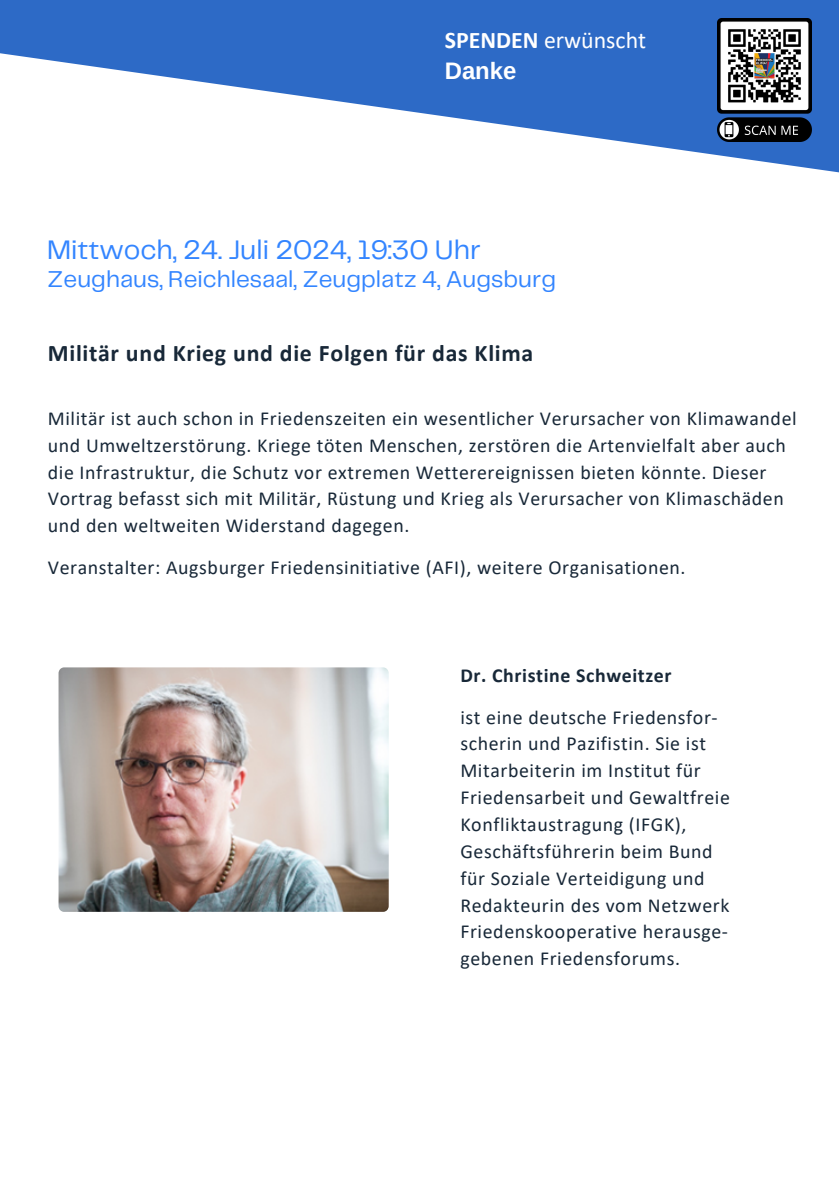
<style>
.page{position:relative;width:839px;height:1191px;background:#fff}
.page>*{position:absolute;margin:0;border:0;box-sizing:border-box;transform-origin:0 0}
.t1{font:27.8px "Telegraf";color:#3385ff}
.t2{font:23.8px "Telegraf";color:#3385ff}
.t3{font:700 23.8px "Calibri";letter-spacing:.03em;color:#182838}
.t4{font:23.8px/31.4px "Calibri";color:#fff}
.t5{font:19.8px/26.8px "Calibri";letter-spacing:.03em;color:#182838}
.t6{font:700 19.8px "Calibri";letter-spacing:.03em;color:#182838}
.s1{font-weight:700}
.s2{font-family:"Arimo";font-weight:700}
</style>
<div class="page">
<svg style="left:0;top:0;width:838px;height:173px;fill:#2d6ac6"></svg>
<img style="left:717px;top:18px;width:94px;height:123px">
<img style="left:59px;top:667px;width:330px;height:245px;border-radius:6px">
<p class="t4" style="left:445px;top:26px;width:203px"><span class="s1">SPENDEN</span> erwünscht<br><span class="s2">Danke</span></p>
<h2 class="t1" style="left:47px;top:238px;width:435px">Mittwoch, 24. Juli 2024, 19:30 Uhr</h2>
<h2 class="t2" style="left:47px;top:269px;width:510px">Zeughaus, Reichlesaal, Zeugplatz 4, Augsburg</h2>
<h1 class="t3" style="left:48px;top:343px;width:487px">Militär und Krieg und die Folgen für das Klima</h1>
<p class="t5" style="left:48px;top:407px;width:750px">Militär ist auch schon in Friedenszeiten ein wesentlicher Verursacher von Klimawandel und Umweltzerstörung. Kriege töten Menschen, zerstören die Artenvielfalt aber auch die Infrastruktur, die Schutz vor extremen Wetterereignissen bieten könnte. Dieser Vortrag befasst sich mit Militär, Rüstung und Krieg als Verursacher von Klimaschäden und den weltweiten Widerstand dagegen.</p>
<p class="t5" style="left:48px;top:556px;width:639px">Veranstalter: Augsburger Friedensinitiative (AFI), weitere Organisationen.</p>
<p class="t6" style="left:460px;top:667px;width:213px">Dr. Christine Schweitzer</p>
<h3 class="t5" style="left:460px;top:705px;width:271px">ist eine deutsche Friedensfor&shy;scherin und Pazifistin. Sie ist<br>Mitarbeiterin im Institut für<br>Friedensarbeit und Gewaltfreie<br>Konfliktaustragung (IFGK),<br>Geschäftsführerin beim Bund für Soziale Verteidigung und<br>Redakteurin des vom Netzwerk<br>Friedenskooperative herausge&shy;gebenen Friedensforums.</h3>
</div>
